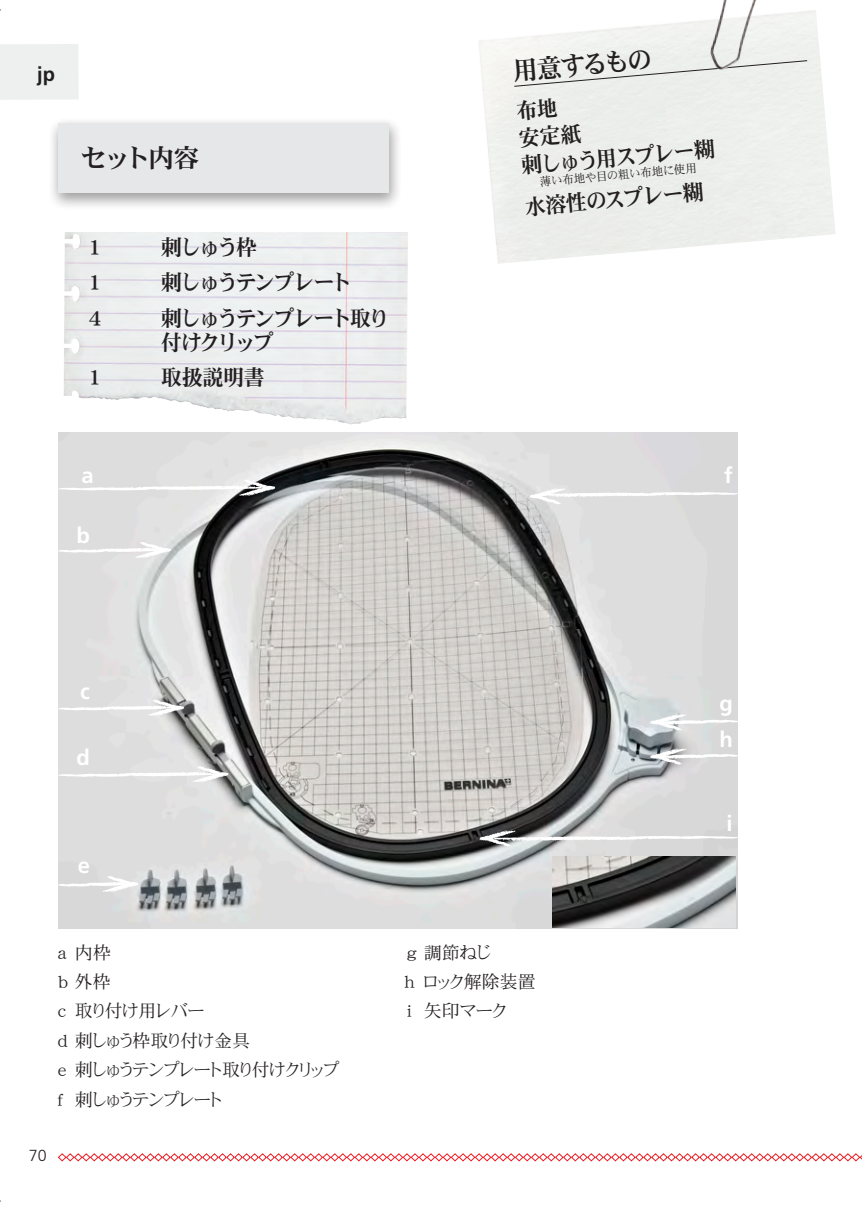
<style>
.page{position:relative;width:862px;height:1211px;background:#fff}
.page>*{position:absolute;margin:0;border:0;box-sizing:border-box;transform-origin:0 0}
.t1{font:700 26px "Frutiger LT Std";color:#231f20}
.Themen_Titel_2{font:26px "DFHS Mincho Std W7";color:#231f20;scale:.96 1}
.Themen_Titel_1{font:26px "DFHS Mincho Std W7";letter-spacing:-.09em;color:#231f20}
.E_Material{font:22px/24px "DFHS Mincho Std W7";letter-spacing:-.105em;color:#231f20;scale:.96 1}
.t2{font:700 22px "Frutiger LT Std";color:#fff}
.Sprach-Tag{font:700 20px "Frutiger LT Std";color:#231f20}
.t3{font:18px "DFHS Mincho Std W3";letter-spacing:-.155em;color:#231f20}
.t4{font:18px "DFHS Mincho Std W3";letter-spacing:-.175em;color:#231f20}
.t5{font:18px "DFHS Mincho Std W3";letter-spacing:-.075em;color:#231f20}
.t6{font:18px "DFHS Mincho Std W3";letter-spacing:-.07em;color:#231f20}
.t7{font:300 16px "Frutiger LT Std";color:#231f20}
.E_Material_Erklàrung{font:12px "DFHS Mincho Std W3";color:#231f20;scale:.96 1}
</style>
<div class="page">
<img style="left:64px;top:232px;width:344px;height:193px">
<img style="left:59px;top:432px;width:679px;height:496px">
<svg style="left:479px;top:830px;width:259px;height:16px"></svg>
<svg style="left:650px;top:714px;width:88px;height:16px"></svg>
<svg style="left:650px;top:748px;width:88px;height:17px"></svg>
<svg style="left:529px;top:488px;width:209px;height:16px"></svg>
<svg style="left:58px;top:479px;width:217px;height:17px"></svg>
<svg style="left:58px;top:541px;width:113px;height:17px"></svg>
<svg style="left:58px;top:699px;width:126px;height:17px"></svg>
<svg style="left:58px;top:766px;width:171px;height:16px"></svg>
<svg style="left:58px;top:875px;width:81px;height:17px"></svg>
<svg style="left:57px;top:1153px;width:805px;height:8px"></svg>
<div style="left:0;top:44px;width:79px;height:56px;background:#eef0ef"></div>
<div style="left:48px;top:117px;width:354px;height:93px;background:#231f20;opacity:.25"></div>
<div style="left:58px;top:123px;width:330px;height:70px;background:#e6e7e9"></div>
<svg style="left:514px;top:60px;width:294px;height:27px"></svg>
<img style="left:697px;top:0;width:70px;height:82px">
<img style="left:553px;top:856px;width:183px;height:71px">
<div style="left:516px;top:98px;width:65px;height:50px;background:#edeeeb"></div>
<p class="Sprach-Tag" style="left:37px;top:62px;width:19px">jp</p>
<p class="Themen_Titel_1" style="left:81px;top:144px;width:120px">セット内容</p>
<p class="t1" style="left:81px;top:144px;width:121px">Language</p>
<p class="E_Material" style="left:89px;top:235px;width:14px">1</p>
<p class="E_Material" style="left:161px;top:235px;width:102px">刺しゅう枠</p>
<p class="E_Material" style="left:89px;top:270px;width:14px">1</p>
<p class="E_Material" style="left:161px;top:270px;width:201px">刺しゅうテンプレート</p>
<p class="E_Material" style="left:89px;top:305px;width:14px">4</p>
<p class="E_Material" style="left:161px;top:305px;width:240px">刺しゅうテンプレート取り付けクリップ</p>
<p class="E_Material" style="left:89px;top:365px;width:14px">1</p>
<p class="E_Material" style="left:161px;top:365px;width:110px">取扱説明書</p>
<p class="t2" style="left:81px;top:462px;width:14px">a</p>
<p class="t2" style="left:77px;top:522px;width:15px">b</p>
<p class="Themen_Titel_2" style="left:512px;top:57px;width:147px;rotate:-5deg">用意するもの</p>
<p class="E_Material" style="left:520px;top:153px;width:204px;rotate:-5deg">刺しゅう用スプレー糊</p>
<p class="E_Material_Erklàrung" style="left:539px;top:175px;width:166px;rotate:-5deg">薄い布地や目の粗い布地に使用</p>
<p class="E_Material" style="left:524px;top:194px;width:188px;rotate:-5deg">水溶性のスプレー糊</p>
<p class="t2" style="left:724px;top:462px;width:10px">f</p>
<p class="t2" style="left:80px;top:678px;width:11px">c</p>
<p class="t2" style="left:77px;top:744px;width:15px">d</p>
<p class="t2" style="left:78px;top:852px;width:14px">e</p>
<p class="t3" style="left:58px;top:942px;width:55px">a 内枠</p>
<p class="t3" style="left:58px;top:971px;width:55px">b 外枠</p>
<p class="t5" style="left:58px;top:1001px;width:149px">c 取り付け用レバー</p>
<p class="t3" style="left:58px;top:1030px;width:194px">d 刺しゅう枠取り付け金具</p>
<p class="t4" style="left:58px;top:1059px;width:283px">e 刺しゅうテンプレート取り付けクリップ</p>
<p class="t3" style="left:58px;top:1089px;width:168px">f 刺しゅうテンプレート</p>
<p class="t7" style="left:29px;top:1146px;width:19px">70</p>
<p class="t3" style="left:407px;top:942px;width:87px">g 調節ねじ</p>
<p class="t6" style="left:404px;top:971px;width:133px">h ロック解除装置</p>
<p class="t3" style="left:407px;top:1001px;width:104px">i 矢印マーク</p>
<p class="t2" style="left:719px;top:690px;width:15px">g</p>
<p class="t2" style="left:719px;top:726px;width:15px">h</p>
<p class="t2" style="left:726px;top:810px;width:8px">i</p>
</div>
